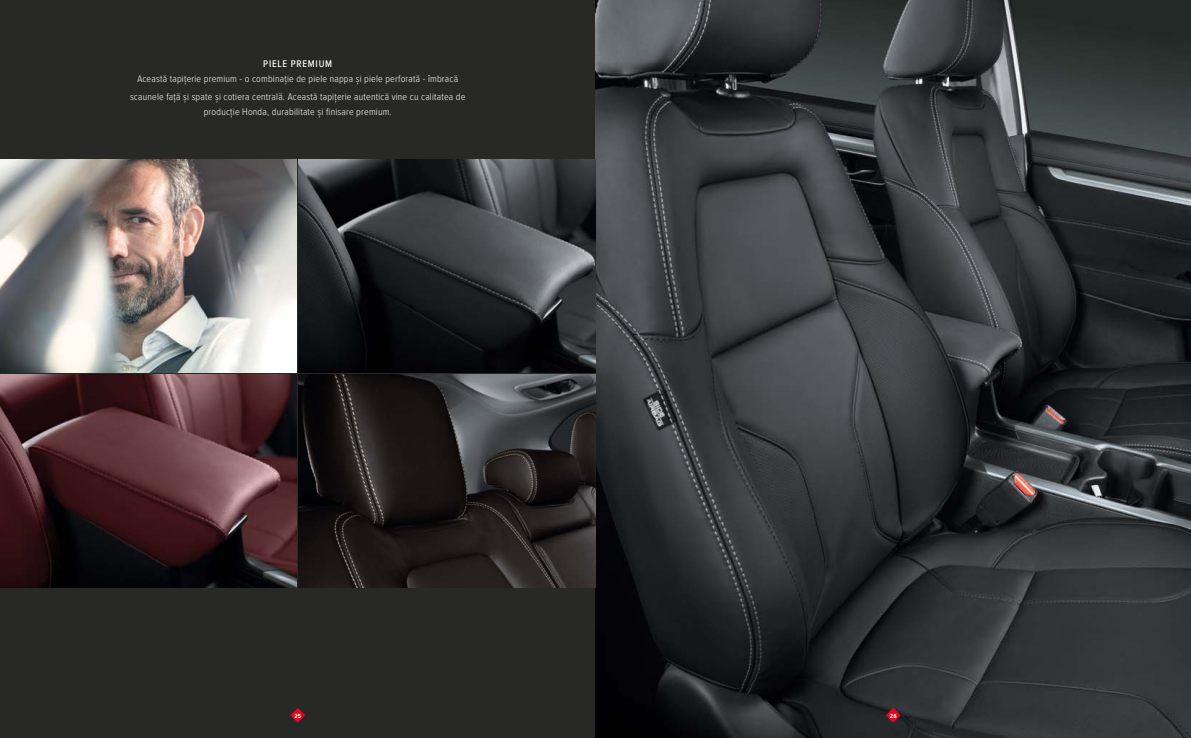
<style>
.page{position:relative;width:1191px;height:738px;background:#fff}
.page>*{position:absolute;margin:0;border:0;box-sizing:border-box;transform-origin:0 0}
.t1{font:300 10px/17.8px "Proxima Nova Cond";letter-spacing:.02em;color:#fff;text-align:center}
.t2{font:500 10px "Proxima Nova Cond";letter-spacing:.075em;color:#fff}
.t3{font:700 6.1px "Proxima Nova Cond";color:#fff}
</style>
<div class="page">
<div style="left:0;top:0;width:595px;height:737px;background:#282827"></div>
<img style="left:595px;top:0;width:596px;height:737px">
<img style="left:0;top:374px;width:297px;height:213px">
<img style="left:0;top:160px;width:297px;height:212px">
<img style="left:299px;top:374px;width:296px;height:213px">
<img style="left:299px;top:160px;width:296px;height:212px">
<svg style="left:290px;top:708px;width:15px;height:14px"></svg>
<svg style="left:885px;top:707px;width:15px;height:15px"></svg>
<p class="t2" style="left:263px;top:57px;width:70px">PIELE PREMIUM</p>
<p class="t1" style="left:130px;top:70px;width:337px">Această tapițerie premium - o combinație de piele nappa și piele perforată - îmbracă scaunele față și spate și cotiera centrală. Această tapițerie autentică vine cu calitatea de</p>
<p class="t1" style="left:204px;top:103px;width:190px">producție Honda, durabilitate și finisare premium.</p>
<p class="t3" style="left:294px;top:711px;width:8px">25</p>
<p class="t3" style="left:890px;top:711px;width:8px">26</p>
</div>
